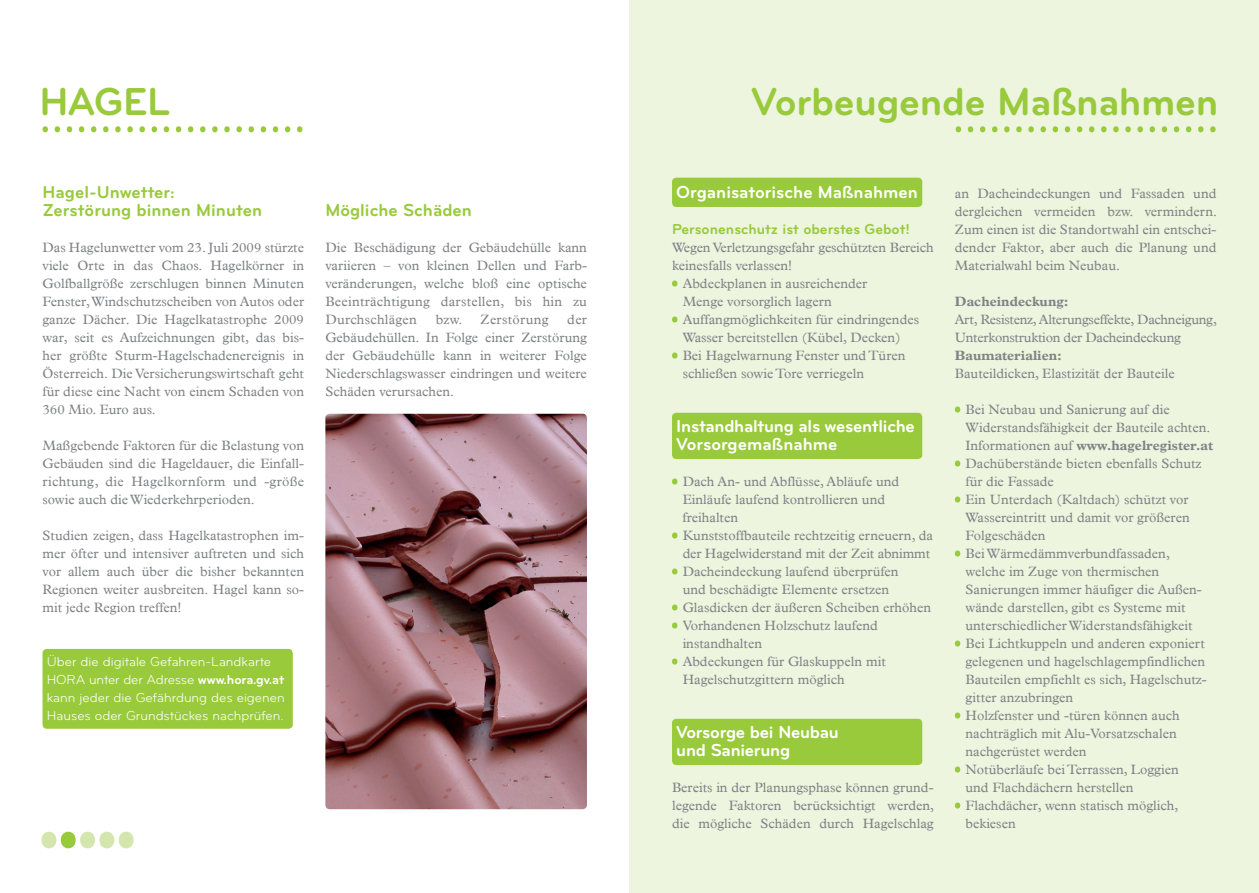
<style>
.page{position:relative;width:1259px;height:893px;background:#fff}
.page>*{position:absolute;margin:0;border:0;box-sizing:border-box;transform-origin:0 0}
.t1{font:700 40.5px "Bryant Pro";letter-spacing:-.01em;color:#99ca3b}
.t2{font:700 18px/18px "Bryant Pro";letter-spacing:-.015em;color:#fff}
.t3{font:700 18px/18px "Bryant Pro";color:#99ca3b}
.t4{font:700 15px "Bryant Pro";color:#99ca3b}
.t5{font:13.5px/18px "Plantin";color:#808285;text-align:justify}
.t6{font:13.5px/18px "Bryant Pro";color:#fff}
.t7{font:13.5px/18px "Plantin";letter-spacing:-.02em;color:#808285}
.t8{font:700 13.5px "Plantin";color:#808285}
.t9{font:13.5px "Plantin";letter-spacing:.02em;color:#808285}
.s1{font-weight:700}
</style>
<div class="page">
<div style="left:629px;top:0;width:630px;height:893px;background:#edf5df"></div>
<svg style="left:955px;top:126px;width:6px;height:6px"></svg>
<svg style="left:968px;top:126px;width:5px;height:6px"></svg>
<svg style="left:980px;top:126px;width:5px;height:6px"></svg>
<svg style="left:992px;top:126px;width:5px;height:6px"></svg>
<svg style="left:1004px;top:126px;width:5px;height:6px"></svg>
<svg style="left:1016px;top:126px;width:5px;height:6px"></svg>
<svg style="left:1028px;top:126px;width:6px;height:6px"></svg>
<svg style="left:1040px;top:126px;width:6px;height:6px"></svg>
<svg style="left:1052px;top:126px;width:6px;height:6px"></svg>
<svg style="left:1064px;top:126px;width:6px;height:6px"></svg>
<svg style="left:1077px;top:126px;width:5px;height:6px"></svg>
<svg style="left:1089px;top:126px;width:5px;height:6px"></svg>
<svg style="left:1101px;top:126px;width:5px;height:6px"></svg>
<svg style="left:1113px;top:126px;width:5px;height:6px"></svg>
<svg style="left:1125px;top:126px;width:5px;height:6px"></svg>
<svg style="left:1137px;top:126px;width:6px;height:6px"></svg>
<svg style="left:1149px;top:126px;width:6px;height:6px"></svg>
<svg style="left:1161px;top:126px;width:6px;height:6px"></svg>
<svg style="left:1173px;top:126px;width:6px;height:6px"></svg>
<svg style="left:1186px;top:126px;width:5px;height:6px"></svg>
<svg style="left:1198px;top:126px;width:5px;height:6px"></svg>
<svg style="left:1210px;top:126px;width:5px;height:6px"></svg>
<div style="left:43px;top:649px;width:250px;height:80px;background:#99ca3b;border-radius:4px"></div>
<div style="left:672px;top:178px;width:250px;height:29px;background:#99ca3b;border-radius:4px"></div>
<svg style="left:672px;top:280px;width:5px;height:7px"></svg>
<svg style="left:672px;top:316px;width:5px;height:7px"></svg>
<svg style="left:672px;top:352px;width:5px;height:7px"></svg>
<div style="left:672px;top:413px;width:250px;height:46px;background:#99ca3b;border-radius:4px"></div>
<svg style="left:672px;top:478px;width:5px;height:7px"></svg>
<svg style="left:672px;top:532px;width:5px;height:6px"></svg>
<svg style="left:672px;top:568px;width:5px;height:6px"></svg>
<svg style="left:672px;top:604px;width:5px;height:6px"></svg>
<svg style="left:672px;top:622px;width:5px;height:6px"></svg>
<svg style="left:672px;top:658px;width:5px;height:6px"></svg>
<div style="left:672px;top:719px;width:250px;height:46px;background:#99ca3b;border-radius:4px"></div>
<svg style="left:955px;top:406px;width:5px;height:7px"></svg>
<svg style="left:955px;top:460px;width:5px;height:7px"></svg>
<svg style="left:955px;top:496px;width:5px;height:7px"></svg>
<svg style="left:955px;top:550px;width:5px;height:6px"></svg>
<svg style="left:955px;top:640px;width:5px;height:6px"></svg>
<svg style="left:955px;top:712px;width:5px;height:6px"></svg>
<svg style="left:955px;top:766px;width:5px;height:6px"></svg>
<svg style="left:955px;top:802px;width:5px;height:7px"></svg>
<svg style="left:43px;top:126px;width:5px;height:6px"></svg>
<svg style="left:55px;top:126px;width:5px;height:6px"></svg>
<svg style="left:67px;top:126px;width:5px;height:6px"></svg>
<svg style="left:79px;top:126px;width:5px;height:6px"></svg>
<svg style="left:91px;top:126px;width:5px;height:6px"></svg>
<svg style="left:103px;top:126px;width:6px;height:6px"></svg>
<svg style="left:115px;top:126px;width:6px;height:6px"></svg>
<svg style="left:127px;top:126px;width:6px;height:6px"></svg>
<svg style="left:139px;top:126px;width:6px;height:6px"></svg>
<svg style="left:152px;top:126px;width:5px;height:6px"></svg>
<svg style="left:164px;top:126px;width:5px;height:6px"></svg>
<svg style="left:176px;top:126px;width:5px;height:6px"></svg>
<svg style="left:188px;top:126px;width:5px;height:6px"></svg>
<svg style="left:200px;top:126px;width:5px;height:6px"></svg>
<svg style="left:212px;top:126px;width:6px;height:6px"></svg>
<svg style="left:224px;top:126px;width:6px;height:6px"></svg>
<svg style="left:236px;top:126px;width:6px;height:6px"></svg>
<svg style="left:248px;top:126px;width:6px;height:6px"></svg>
<svg style="left:261px;top:126px;width:5px;height:6px"></svg>
<svg style="left:273px;top:126px;width:5px;height:6px"></svg>
<svg style="left:285px;top:126px;width:5px;height:6px"></svg>
<svg style="left:297px;top:126px;width:5px;height:6px"></svg>
<div style="left:119px;top:832px;width:15px;height:16px;background:#d4e6ae;border-radius:50%"></div>
<div style="left:99px;top:832px;width:15px;height:16px;background:#d4e6ae;border-radius:50%"></div>
<div style="left:80px;top:832px;width:15px;height:16px;background:#d4e6ae;border-radius:50%"></div>
<div style="left:61px;top:832px;width:15px;height:16px;background:#99ca3b;border-radius:50%"></div>
<div style="left:41px;top:832px;width:15px;height:16px;background:#d4e6ae;border-radius:50%"></div>
<img style="left:325px;top:414px;width:262px;height:395px">
<h1 class="t1" style="left:39px;top:77px;width:132px">Hagel</h1>
<h2 class="t3" style="left:43px;top:183px;width:221px">H agel-Unwetter:<br>Zerstörung binnen Minuten</h2>
<p class="t5" style="left:43px;top:239px;width:263px">Das Hagelunwetter vom 23. Juli 2009 stürzte viele Orte in das Chaos. Hagelkörner in Golfballgröße zerschlugen binnen Minuten Fenster, Windschutzscheiben von Autos oder ganze Dächer. Die Hagelkatastrophe 2009 war, seit es Aufzeichnungen gibt, das bis&shy;her größte Sturm-Hagelschadenereignis in Österreich. Die Versicherungswirtschaft geht für diese eine Nacht von einem Schaden von 360 Mio. Euro aus.</p>
<p class="t5" style="left:43px;top:437px;width:263px">Maßgebende Faktoren für die Belastung von Gebäuden sind die Hageldauer, die Einfall&shy;richtung, die Hagelkornform und -größe sowie auch die Wiederkehrperioden.</p>
<p class="t5" style="left:43px;top:527px;width:263px">Studien zeigen, dass Hagelkatastrophen im&shy;mer öfter und intensiver auftreten und sich vor allem auch über die bisher bekannten Regionen weiter ausbreiten. Hagel kann so&shy;mit jede Region treffen!</p>
<p class="t6" style="left:47px;top:653px;width:239px">Über die digitale Gefahren-Landkarte HORA unter der Adresse <span class="s1">www.hora.gv.at </span>kann jeder die Gefährdung des eigenen Hauses oder Grundstückes nachprüfen.</p>
<h2 class="t3" style="left:325px;top:201px;width:148px">Mögliche Schäden</h2>
<p class="t5" style="left:325px;top:239px;width:263px">Die Beschädigung der Gebäudehülle kann variieren – von kleinen Dellen und Farb&shy;veränderungen, welche bloß eine optische Beeinträchtigung darstellen, bis hin zu Durchschlägen</p>
<p class="t5" style="left:325px;top:311px;width:263px;text-indent:242px">der Gebäudehüllen. In Folge einer Zerstörung der Gebäudehülle kann in weiterer Folge Niederschlagswasser eindringen und weitere Schäden verursachen.</p>
<p class="t5" style="left:436px;top:311px;width:28px">bzw.</p>
<p class="t9" style="left:480px;top:312px;width:70px">Zerstörung</p>
<h1 class="t1" style="left:751px;top:77px;width:469px">Vorbeugende Maßnahmen</h1>
<h2 class="t2" style="left:676px;top:183px;width:243px">Organisatorische Maßnahmen</h2>
<p class="t4" style="left:672px;top:220px;width:239px">Personenschutz ist oberstes Gebot!</p>
<p class="t5" style="left:672px;top:239px;width:263px">Wegen Verletzungsgefahr geschützten Bereich</p>
<p class="t5" style="left:672px;top:257px;width:122px">keinesfalls verlassen!</p>
<p class="t5" style="left:682px;top:275px;width:186px">Abdeckplanen in ausreichender</p>
<p class="t5" style="left:682px;top:293px;width:151px">Menge vorsorglich lagern</p>
<p class="t5" style="left:682px;top:311px;width:238px">Auffangmöglichkeiten für eindringendes</p>
<p class="t5" style="left:682px;top:329px;width:219px">Wasser bereitstellen (Kübel, Decken)</p>
<p class="t5" style="left:682px;top:347px;width:224px">Bei Hagelwarnung Fenster und Türen</p>
<p class="t5" style="left:682px;top:365px;width:183px">schließen sowie Tore verriegeln</p>
<h2 class="t2" style="left:676px;top:417px;width:240px">Instandhaltung als wesentliche<br>Vorsorgemaßnahme</h2>
<p class="t5" style="left:682px;top:473px;width:252px;text-align:left">Dach An- und Abflüsse, Abläufe und Einläufe laufend kontrollieren und freihalten<br>Kunststoffbauteile rechtzeitig erneuern, da der Hagelwiderstand mit der Zeit abnimmt Dacheindeckung laufend überprüfen<br>und beschädigte Elemente ersetzen Glasdicken der äußeren Scheiben erhöhen Vorhandenen Holzschutz laufend instandhalten<br>Abdeckungen für Glaskuppeln mit Hagelschutzgittern möglich</p>
<h2 class="t2" style="left:676px;top:723px;width:164px">Vorsorge bei Neubau und Sanierung</h2>
<p class="t5" style="left:672px;top:779px;width:264px">Bereits in der Planungsphase können grund&shy;legende Faktoren berücksichtigt werden, die mögliche Schäden durch Hagelschlag</p>
<p class="t5" style="left:955px;top:185px;width:264px">an Dacheindeckungen und Fassaden und dergleichen vermeiden bzw. vermindern.<br>Zum einen ist die Standortwahl ein entschei&shy;dender Faktor, aber auch die Planung und Materialwahl beim Neubau.</p>
<p class="t8" style="left:955px;top:294px;width:115px">Dacheindeckung:</p>
<p class="t7" style="left:955px;top:311px;width:264px">Art, Resistenz, Alterungseffekte, Dachneigung,<br>Unterkonstruktion der Dacheindeckung</p>
<p class="t8" style="left:955px;top:348px;width:109px">Baumaterialien:</p>
<p class="t5" style="left:955px;top:365px;width:221px">Bauteildicken, Elastizität der Bauteile</p>
<p class="t5" style="left:965px;top:401px;width:249px;text-align:left">Bei Neubau und Sanierung auf die Widerstandsfähigkeit der Bauteile achten.<br>Informationen auf <span class="s1">www.hagelregister.at </span>Dachüberstände bieten ebenfalls Schutz für die Fassade<br>Ein Unterdach (Kaltdach) schützt vor Wassereintritt und damit vor größeren Folgeschäden<br>Bei Wärmedämmverbundfassaden, welche im Zuge von thermischen Sanierungen immer häufiger die Außen&shy;wände darstellen, gibt es Systeme mit unterschiedlicher Widerstandsfähigkeit Bei Lichtkuppeln und anderen exponiert gelegenen und hagelschlagempfindlichen Bauteilen empfiehlt es sich, Hagelschutz&shy;gitter anzubringen<br>Holzfenster und -türen können auch nachträglich mit Alu-Vorsatzschalen nachgerüstet werden<br>Notüberläufe bei Terrassen, Loggien<br>und Flachdächern herstellen Flachdächer, wenn statisch möglich, bekiesen</p>
</div>
